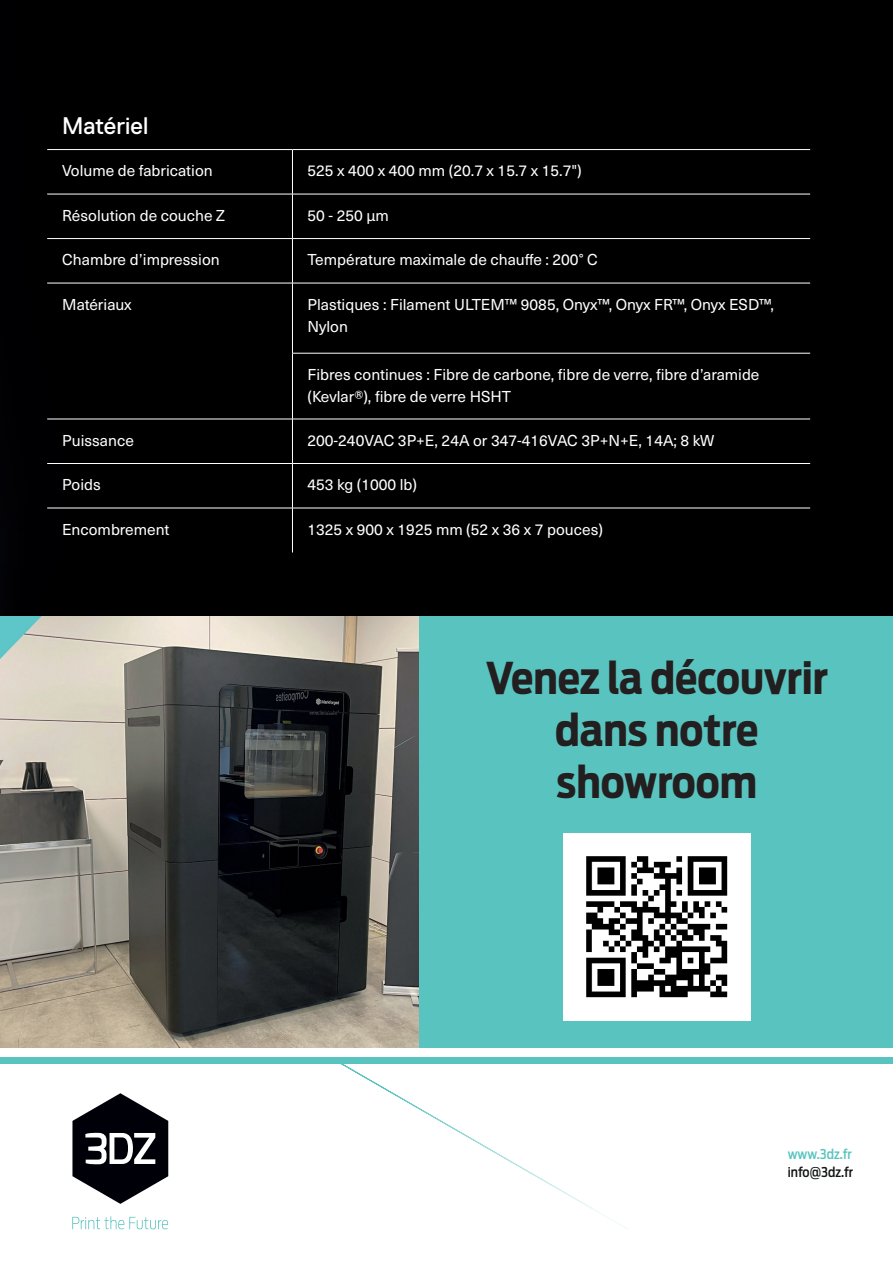
<style>
.page{position:relative;width:893px;height:1263px;background:#fff}
.page>*{position:absolute;margin:0;border:0;box-sizing:border-box;transform-origin:0 0}
.t1{font:700 43.5px/52.2px "Antenna Cond";color:#231f20;text-align:center}
.t2{font:24px "Replica Pro";color:#fff}
.t3{font:15.45px/22px "Neue Haas Unica Pro";color:#fff}
.t4{font:500 13.5px "Antenna Cond";color:#111314}
.t5{font:500 13.5px "Antenna Cond";color:#59c4bf}
</style>
<div class="page">
<div style="left:0;top:0;width:893px;height:1035px;background:#000001"></div>
<hr style="left:47px;top:149px;width:245px;height:1px;background:#fff">
<hr style="left:292px;top:149px;width:518px;height:1px;background:#fff">
<hr style="left:292px;top:150px;width:1px;height:44px;background:#fff">
<hr style="left:47px;top:194px;width:245px;height:1px;background:#fff">
<hr style="left:292px;top:194px;width:518px;height:1px;background:#fff">
<hr style="left:292px;top:194px;width:1px;height:44px;background:#fff">
<hr style="left:47px;top:238px;width:245px;height:1px;background:#fff">
<hr style="left:292px;top:238px;width:518px;height:1px;background:#fff">
<hr style="left:292px;top:239px;width:1px;height:44px;background:#fff">
<hr style="left:47px;top:283px;width:245px;height:1px;background:#fff">
<hr style="left:292px;top:283px;width:518px;height:1px;background:#fff">
<hr style="left:292px;top:283px;width:1px;height:70px;background:#fff">
<hr style="left:292px;top:353px;width:518px;height:1px;background:#fff">
<hr style="left:292px;top:353px;width:1px;height:66px;background:#fff">
<hr style="left:47px;top:419px;width:245px;height:1px;background:#fff">
<hr style="left:292px;top:419px;width:518px;height:1px;background:#fff">
<hr style="left:292px;top:419px;width:1px;height:44px;background:#fff">
<hr style="left:47px;top:463px;width:245px;height:1px;background:#fff">
<hr style="left:292px;top:463px;width:518px;height:1px;background:#fff">
<hr style="left:292px;top:464px;width:1px;height:44px;background:#fff">
<hr style="left:47px;top:508px;width:245px;height:1px;background:#fff">
<hr style="left:292px;top:508px;width:518px;height:1px;background:#fff">
<hr style="left:292px;top:508px;width:1px;height:44px;background:#fff">
<img style="left:0;top:616px;width:419px;height:432px">
<div style="left:419px;top:616px;width:474px;height:566px;background:#59c4bf"></div>
<div style="left:0;top:1048px;width:893px;height:215px;background:#fff"></div>
<svg style="left:72px;top:1093px;width:96px;height:111px"></svg>
<svg style="left:72px;top:1216px;width:96px;height:13px"></svg>
<svg style="left:341px;top:1064px;width:287px;height:166px"></svg>
<div style="left:0;top:1051px;width:893px;height:13px;background:#59c4bf"></div>
<div style="left:0;top:1051px;width:893px;height:6px;background:#fff"></div>
<img style="left:563px;top:833px;width:187px;height:188px">
<h2 class="t2" style="left:62px;top:113px;width:88px">Matériel</h2>
<p class="t3" style="left:62px;top:160px;width:152px">Volume de fabrication</p>
<p class="t3" style="left:307px;top:160px;width:276px">525 x 400 x 400 mm (20.7 x 15.7 x 15.7")</p>
<p class="t3" style="left:62px;top:205px;width:164px">Résolution de couche Z</p>
<p class="t3" style="left:307px;top:205px;width:83px">50 - 250 μm</p>
<p class="t3" style="left:62px;top:249px;width:159px">Chambre d’impression</p>
<p class="t3" style="left:307px;top:249px;width:292px">Température maximale de chauffe : 200° C</p>
<p class="t3" style="left:62px;top:294px;width:71px">Matériaux</p>
<p class="t3" style="left:307px;top:294px;width:468px">Plastiques : Filament ULTEM™ 9085, Onyx™, Onyx FR™, Onyx ESD™,<br>Nylon</p>
<p class="t3" style="left:307px;top:364px;width:453px">Fibres continues : Fibre de carbone, fibre de verre, fibre d’aramide (Kevlar®), fibre de verre HSHT</p>
<p class="t3" style="left:62px;top:430px;width:73px">Puissance</p>
<p class="t3" style="left:307px;top:430px;width:408px">200-240VAC 3P+E, 24A or 347-416VAC 3P+N+E, 14A; 8 kW</p>
<p class="t3" style="left:62px;top:474px;width:40px">Poids</p>
<p class="t3" style="left:307px;top:474px;width:111px">453 kg (1000 lb)</p>
<p class="t3" style="left:62px;top:518px;width:109px">Encombrement</p>
<p class="t3" style="left:307px;top:518px;width:297px">1325 x 900 x 1925 mm (52 x 36 x 7 pouces)</p>
<h1 class="t1" style="left:486px;top:652px;width:343px">Venez la découvrir dans notre showroom</h1>
<p class="t5" style="left:788px;top:1145px;width:66px">www.3dz.fr</p>
<p class="t4" style="left:788px;top:1164px;width:67px">info@3dz.fr</p>
</div>
